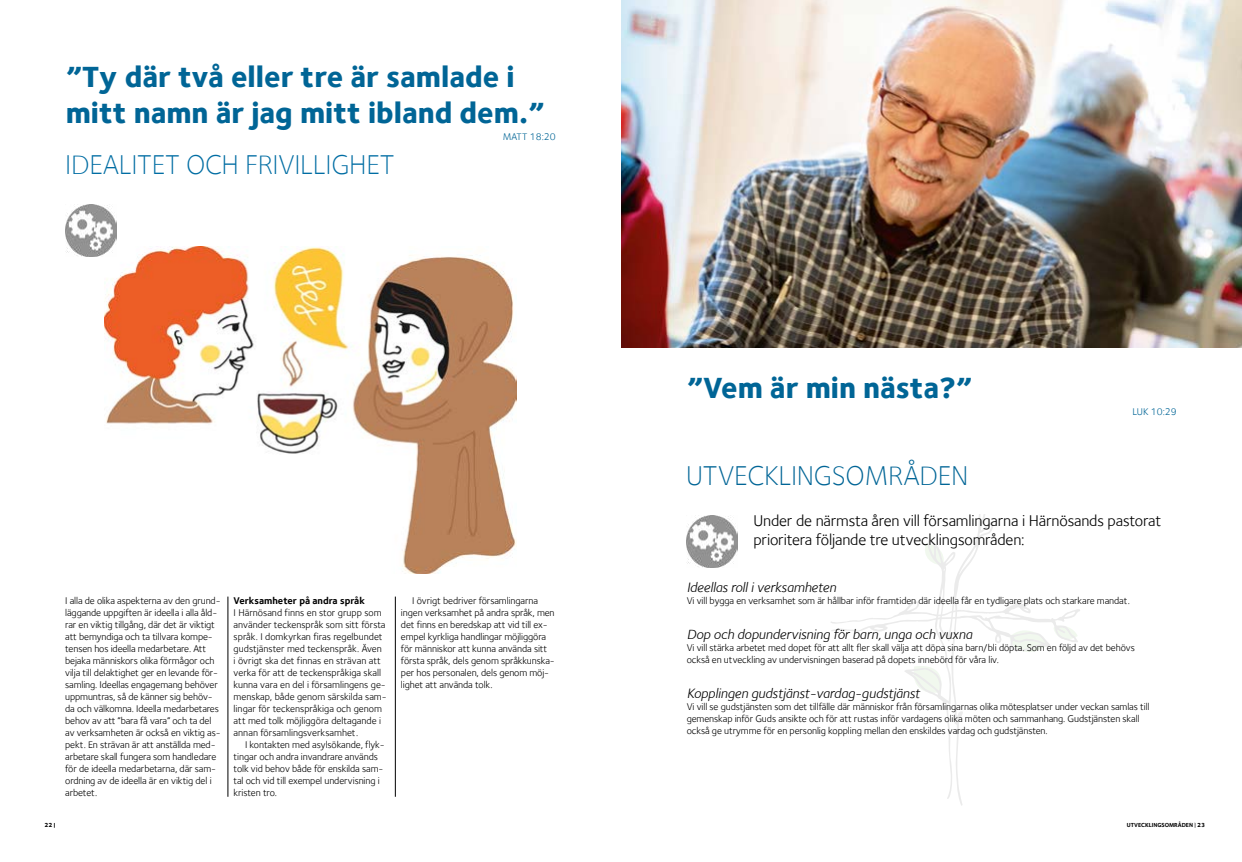
<style>
.page{position:relative;width:1242px;height:862px;background:#fff}
.page>*{position:absolute;margin:0;border:0;box-sizing:border-box;transform-origin:0 0}
.t1{font:800 30px/36px "Foundry Sterling";color:#006596}
.t2{font:300 28px "Foundry Sterling";letter-spacing:-.01em;color:#006da3}
.t3{font:300 28px "Foundry Sterling";letter-spacing:-.01em;color:#006596}
.t4{font:16px/18.4px "Foundry Sterling";letter-spacing:-.01em;color:#000}
.t5{font:italic 14px "Foundry Sterling";letter-spacing:-.01em;color:#000}
.t6{font:10px/12px "Foundry Sterling";letter-spacing:-.01em;color:#000}
.t7{font:700 10px "Foundry Sterling";color:#000}
.t8{font:10px "Foundry Sterling";color:#006596}
.t9{font:700 6px "Foundry Sterling";letter-spacing:-.01em;color:#000}
.t10{font:800 6px "Foundry Sterling";color:#000}
.s1{font-weight:700}
.s2{font-weight:500}
.s3{font-weight:800}
</style>
<div class="page">
<svg style="left:831px;top:515px;width:249px;height:290px"></svg>
<img style="left:105px;top:247px;width:411px;height:326px">
<hr style="left:228px;top:596px;width:1px;height:201px;background:#000">
<hr style="left:395px;top:596px;width:1px;height:201px;background:#000">
<img style="left:65px;top:205px;width:52px;height:51px">
<img style="left:621px;top:0;width:621px;height:347px">
<img style="left:686px;top:516px;width:52px;height:51px">
<h1 class="t1" style="left:66px;top:58px;width:480px">”Ty där två eller tre är samlade i mitt namn är jag mitt ibland dem.”</h1>
<h2 class="t2" style="left:65px;top:149px;width:331px">IDEALITET OCH FRIVILLIGHET</h2>
<p class="t8" style="left:503px;top:131px;width:54px">MATT 18:20</p>
<p class="t6" style="left:65px;top:594px;width:157px">I alla de olika aspekterna av den grund&shy;läggande uppgiften är ideella i alla åld&shy;rar en viktig tillgång, där det är viktigt att bemyndiga och ta tillvara kompe&shy;tensen hos ideella medarbetare. Att bejaka människors olika förmågor och vilja till delaktighet ger en levande för&shy;samling. Ideellas engagemang behöver uppmuntras, så de känner sig behöv&shy;da och välkomna. Ideella medarbetares behov av att ”bara få vara” och ta del av verksamheten är också en viktig as&shy;pekt. En strävan är att anställda med&shy;arbetare skall fungera som handledare för de ideella medarbetarna, där sam&shy;ordning av de ideella är en viktig del i arbetet.</p>
<p class="t7" style="left:234px;top:594px;width:133px">Verksamheter på andra språk</p>
<p class="t6" style="left:234px;top:606px;width:155px">I Härnösand finns en stor grupp som använder teckenspråk som sitt första språk. I domkyrkan firas regelbundet gudstjänster med teckenspråk. Även<br>i övrigt ska det finnas en strävan att verka för att de teckenspråkiga skall kunna vara en del i församlingens ge&shy;menskap, både genom särskilda sam&shy;lingar för teckenspråkiga och genom att med tolk möjliggöra deltagande i annan församlingsverksamhet.</p>
<p class="t6" style="left:234px;top:738px;width:153px;text-indent:11px">I kontakten med asylsökande, flyk&shy;tingar och andra invandrare används tolk vid behov både för enskilda sam&shy;tal och vid till exempel undervisning i kristen tro.</p>
<p class="t10" style="left:45px;top:821px;width:12px">22 <span class="s1">|</span></p>
<p class="t6" style="left:401px;top:594px;width:155px;text-indent:11px">I övrigt bedriver församlingarna ingen verksamhet på andra språk, men det finns en beredskap att vid till ex&shy;empel kyrkliga handlingar möjliggöra för människor att kunna använda sitt första språk, dels genom språkkunska&shy;per hos personalen, dels genom möj&shy;lighet att använda tolk.</p>
<h1 class="t1" style="left:686px;top:369px;width:287px">”Vem är min nästa?”</h1>
<p class="t8" style="left:1132px;top:405px;width:46px">LUK 10:29</p>
<h2 class="t3" style="left:686px;top:460px;width:284px">UTVECKLINGSOMRÅDEN</h2>
<h3 class="t4" style="left:753px;top:511px;width:409px">Under de närmsta åren vill församlingarna i Härnösands pastorat prioritera följande tre utvecklingsområden:</h3>
<h3 class="t5" style="left:686px;top:579px;width:151px">Ideellas roll i verksamheten</h3>
<p class="t6" style="left:686px;top:594px;width:445px">Vi vill bygga en verksamhet som är hållbar inför framtiden där ideella får en tydligare plats och starkare mandat.</p>
<h3 class="t5" style="left:686px;top:626px;width:287px">Dop och dopundervisning för barn, unga och vuxna</h3>
<p class="t6" style="left:686px;top:641px;width:450px">Vi vill stärka arbetet med dopet för att allt fler skall välja att döpa sina barn/bli döpta. Som en följd av det behövs också en utveckling av undervisningen baserad på dopets innebörd för våra liv.</p>
<h3 class="t5" style="left:686px;top:685px;width:235px">Kopplingen gudstjänst-vardag-gudstjänst</h3>
<p class="t6" style="left:686px;top:701px;width:464px">Vi vill se gudstjänsten som det tillfälle där människor från församlingarnas olika mötesplatser under veckan samlas till gemenskap inför Guds ansikte och för att rustas inför vardagens olika möten och sammanhang. Gudstjänsten skall också ge utrymme för en personlig koppling mellan den enskildes vardag och gudstjänsten.</p>
<p class="t9" style="left:1126px;top:822px;width:80px">UTVECKLINGSOMRÅDEN <span class="s2">|</span> <span class="s3">23</span></p>
<p class="t10" style="left:1188px;top:821px;width:9px">23</p>
</div>
